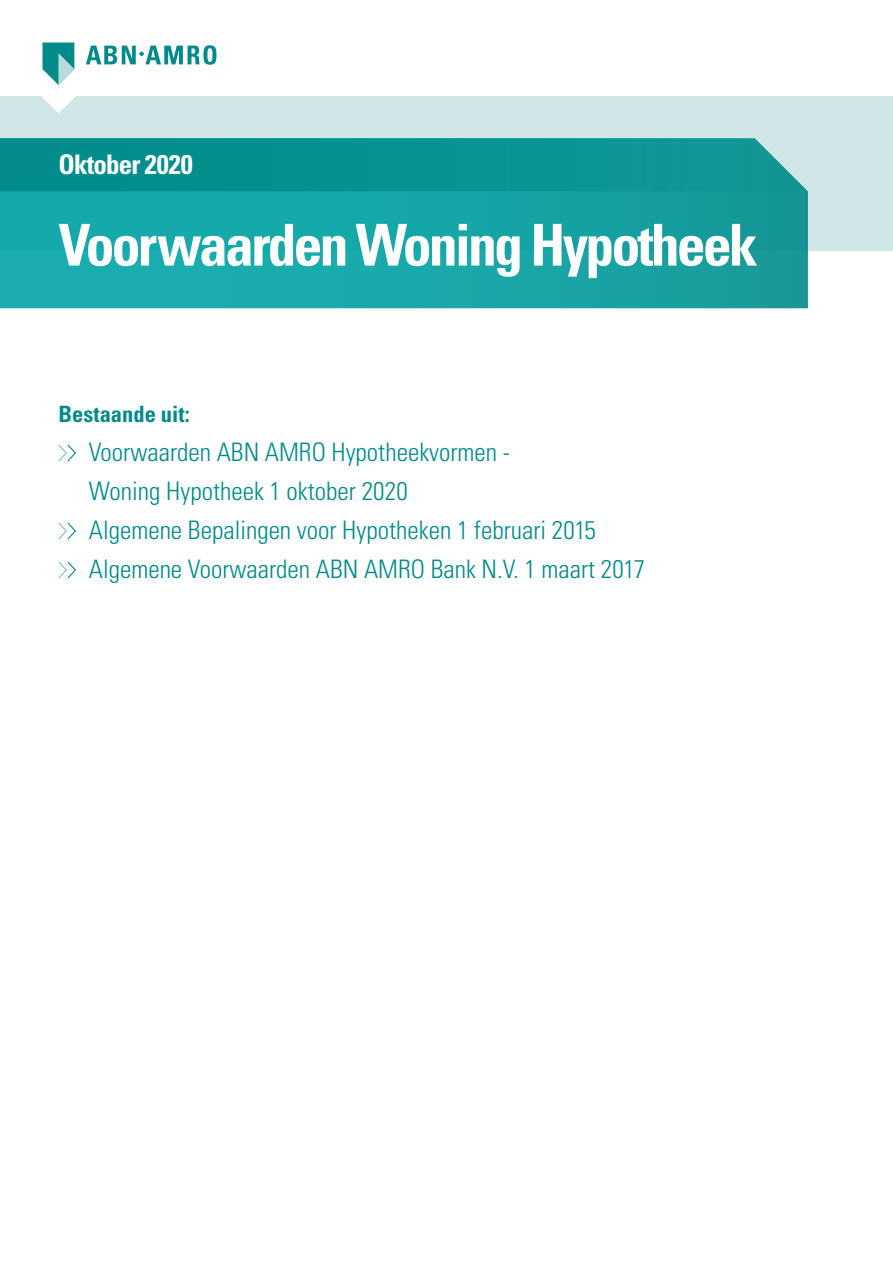
<style>
.page{position:relative;width:893px;height:1263px;background:#fff}
.page>*{position:absolute;margin:0;border:0;box-sizing:border-box;transform-origin:0 0}
.t1{font:700 condensed 57.75px "Univers LT Std";letter-spacing:-.05em;color:#fff}
.t2{font:700 condensed 27px "Univers LT Std";letter-spacing:-.03em;color:#fff}
.t3{font:300 condensed 25.5px/39px "Univers LT Std";color:#008a89}
.t4{font:700 condensed 22.5px "Univers LT Std";color:#008a89}
</style>
<div class="page">
<svg style="left:58px;top:444px;width:18px;height:18px"></svg>
<svg style="left:58px;top:522px;width:18px;height:18px"></svg>
<svg style="left:58px;top:561px;width:18px;height:18px"></svg>
<div style="left:0;top:96px;width:893px;height:154px;background:#d1e7e7"></div>
<svg style="left:0;top:191px;width:808px;height:117px;background:#17a5a6"></svg>
<svg style="left:0;top:138px;width:808px;height:53px;background:#0e9494"></svg>
<svg style="left:41px;top:43px;width:175px;height:70px"></svg>
<p class="t2" style="left:58px;top:148px;width:136px">Oktober 2020</p>
<h1 class="t1" style="left:58px;top:210px;width:701px">Voorwaarden Woning Hypotheek</h1>
<p class="t4" style="left:58px;top:401px;width:133px">Bestaande uit:</p>
<p class="t3" style="left:89px;top:433px;width:558px">Voorwaarden ABN AMRO Hypotheekvormen -<br>Woning Hypotheek 1 oktober 2020<br>Algemene Bepalingen voor Hypotheken 1 februari 2015<br>Algemene Voorwaarden ABN AMRO Bank N.V. 1 maart 2017</p>
</div>
